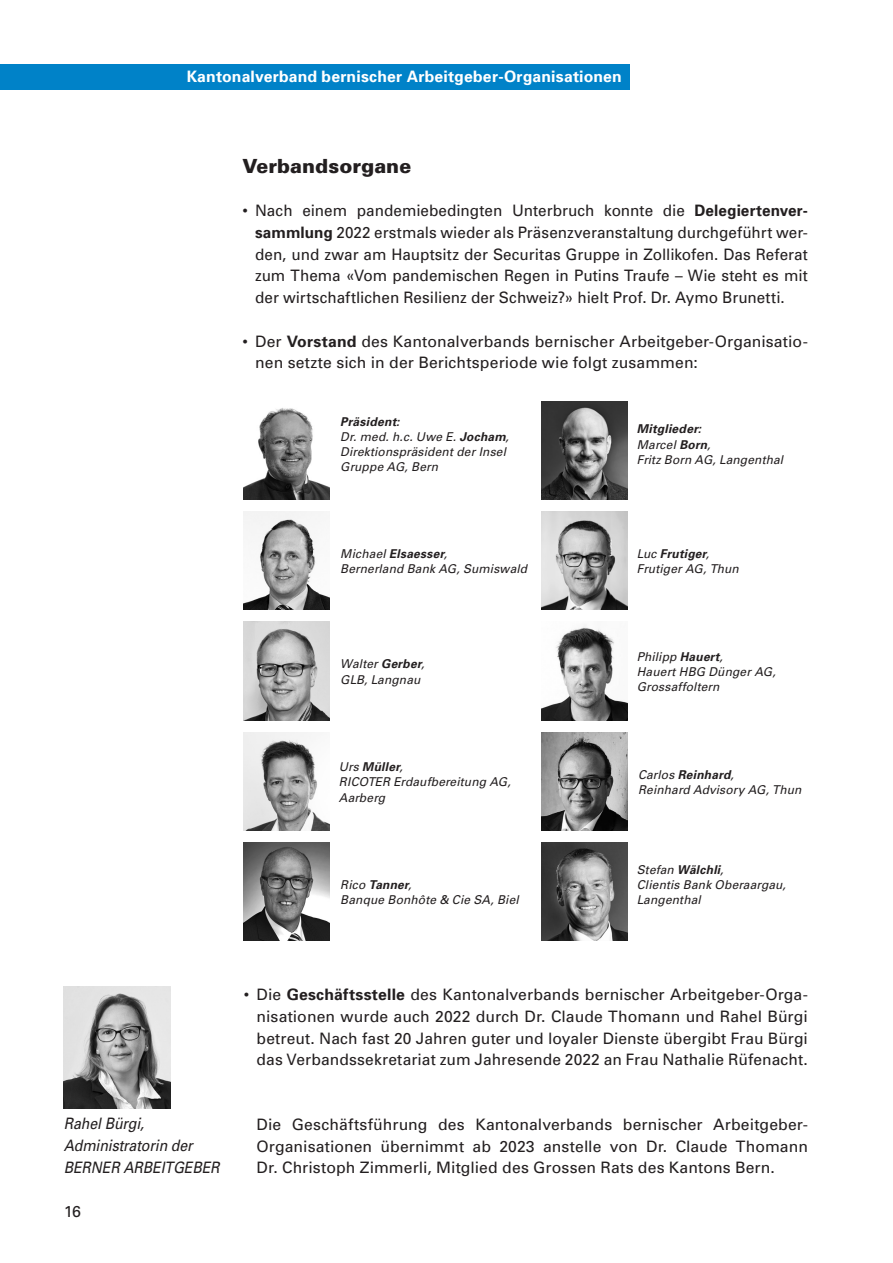
<style>
.page{position:relative;width:893px;height:1263px;background:#fff}
.page>*{position:absolute;margin:0;border:0;box-sizing:border-box;transform-origin:0 0}
.t1{font:900 19.5px "Univers";letter-spacing:.005em;color:#231f20}
.t2{font:15.75px/21.8px "Univers";letter-spacing:.005em;color:#231f20;text-align:justify}
.t3{font:700 15.75px "Univers";letter-spacing:.01em;color:#fff}
.t4{font:italic 15.75px/21.8px "Univers";letter-spacing:-.01em;color:#231f20;scale:.9 1}
.t5{font:italic 12.15px/15.3px "Univers";letter-spacing:.01em;color:#231f20}
.s1{font-weight:700}
</style>
<div class="page">
<div style="left:0;top:64px;width:629px;height:25px;background:#0082c8"></div>
<img style="left:244px;top:408px;width:86px;height:91px">
<img style="left:542px;top:401px;width:85px;height:98px">
<img style="left:244px;top:512px;width:86px;height:98px">
<img style="left:542px;top:512px;width:85px;height:98px">
<img style="left:244px;top:622px;width:86px;height:98px">
<img style="left:542px;top:626px;width:85px;height:94px">
<img style="left:244px;top:843px;width:86px;height:98px">
<img style="left:64px;top:987px;width:106px;height:121px">
<img style="left:542px;top:843px;width:85px;height:98px">
<img style="left:244px;top:732px;width:86px;height:98px">
<img style="left:542px;top:732px;width:85px;height:98px">
<p class="t3" style="left:187px;top:66px;width:437px">Kantonalverband bernischer Arbeitgeber-Organisationen</p>
<p class="t3" style="left:250px;top:66px;width:91px">Arbeitswelt</p>
<p class="t1" style="left:242px;top:154px;width:170px">Verbandsorgane</p>
<p class="t2" style="left:255px;top:199px;width:554px;text-indent:-13px">• Nach einem pandemiebedingten Unterbruch konnte die <span class="s1">Delegiertenver&shy;sammlung</span> 2022 erstmals wieder als Präsenzveranstaltung durchgeführt wer&shy;den, und zwar am Hauptsitz der Securitas Gruppe in Zollikofen. Das Referat zum Thema «Vom pandemischen Regen in Putins Traufe – Wie steht es mit der wirtschaftlichen Resilienz der Schweiz?» hielt Prof. Dr. Aymo Brunetti.</p>
<p class="t2" style="left:255px;top:330px;width:554px;text-indent:-13px">• Der <span class="s1">Vorstand</span> des Kantonalverbands bernischer Arbeitgeber-Organisatio&shy;nen setzte sich in der Berichtsperiode wie folgt zusammen:</p>
<p class="t5" style="left:340px;top:414px;width:170px"><span class="s1">Präsident:<br></span>Dr. med. h.c. Uwe E. <span class="s1">Jocham</span>,<br>Direktionspräsident der Insel<br>Gruppe AG, Bern</p>
<p class="t5" style="left:340px;top:546px;width:188px">Michael <span class="s1">Elsaesser</span>,<br>Bernerland Bank AG, Sumiswald</p>
<p class="t5" style="left:340px;top:656px;width:86px">Walter <span class="s1">Gerber</span>,<br>GLB, Langnau</p>
<p class="t5" style="left:637px;top:421px;width:148px"><span class="s1">Mitglieder:<br></span>Marcel <span class="s1">Born</span>,<br>Fritz Born AG, Langenthal</p>
<p class="t5" style="left:637px;top:546px;width:104px">Luc <span class="s1">Frutiger</span>,<br>Frutiger AG, Thun</p>
<p class="t5" style="left:637px;top:648px;width:140px">Philipp <span class="s1">Hauert</span>,<br>Hauert HBG Dünger AG,<br>Grossaffoltern</p>
<p class="t5" style="left:339px;top:759px;width:173px">Urs <span class="s1">Müller</span>,<br>RICOTER Erdaufbereitung AG,<br>Aarberg</p>
<p class="t5" style="left:638px;top:766px;width:165px">Carlos <span class="s1">Reinhard</span>,<br>Reinhard Advisory AG, Thun</p>
<p class="t5" style="left:340px;top:877px;width:180px">Rico <span class="s1">Tanner</span>,<br>Banque Bonhôte &amp; Cie SA, Biel</p>
<p class="t5" style="left:637px;top:862px;width:151px">Stefan <span class="s1">Wälchli</span>,<br>Clientis Bank Oberaargau,<br>Langenthal</p>
<p class="t4" style="left:64px;top:1112px;width:175px">Rahel Bürgi,<br>Administratorin der<br>BERNER ARBEITGEBER</p>
<p class="t2" style="left:64px;top:1200px;width:19px">16</p>
<p class="t2" style="left:257px;top:983px;width:553px;text-indent:-13px">• Die <span class="s1">Geschäftsstelle</span> des Kantonalverbands bernischer Arbeitgeber-Orga&shy;nisationen wurde auch 2022 durch Dr. Claude Thomann und Rahel Bürgi betreut. Nach fast 20 Jahren guter und loyaler Dienste übergibt Frau Bürgi das Verbandssekretariat zum Jahresende 2022 an Frau Nathalie Rüfenacht.</p>
<p class="t2" style="left:257px;top:1113px;width:553px">Die Geschäftsführung des Kantonalverbands bernischer Arbeitgeber-Organisationen übernimmt ab 2023 anstelle von Dr. Claude Thomann Dr. Christoph Zimmerli, Mitglied des Grossen Rats des Kantons Bern.</p>
</div>
